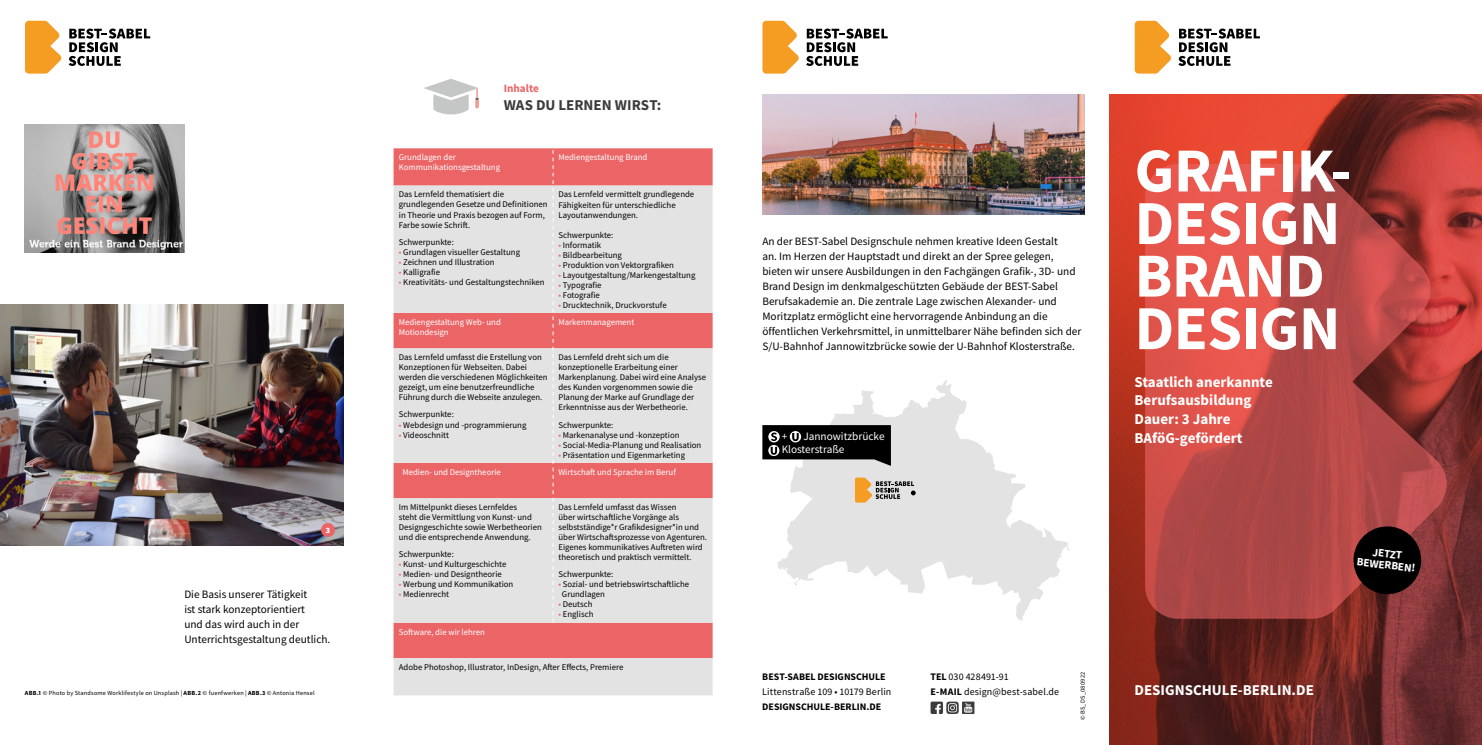
<style>
.page{position:relative;width:1482px;height:745px;background:#fff}
.page>*{position:absolute;margin:0;border:0;box-sizing:border-box;transform-origin:0 0}
.t1{font:700 62.5px/52.5px "Source Sans Pro";letter-spacing:-.01em;color:#fff}
.t2{font:700 15px/18.8px "Source Sans Pro";color:#fff}
.t3{font:700 15px "Source Sans Pro";color:#3b3b3a}
.t4{font:11.25px/15px "Source Sans Pro";color:#000}
.t5{font:11.25px/13.6px "Source Sans Pro";color:#fff}
.t6{font:700 11.25px/11.2px "Source Sans Pro";color:#fff;text-align:center}
.t7{font:700 11.25px "Source Sans Pro";color:#ec6566}
.t8{font:10px/15px "Source Sans Pro";letter-spacing:.015em;color:#000}
.t9{font:700 10px "Source Sans Pro";letter-spacing:-.005em;color:#000}
.t10{font:8.75px/10px "Source Sans Pro";color:#000}
.t11{font:8.75px/10px "Source Sans Pro";color:#fff}
.t12{font:900 8.12px "Source Sans Pro";color:#fff}
.t13{font:6.25px "Source Sans Pro";letter-spacing:.03em;color:#000}
.s1{font-weight:700}
.s2{color:#ec6566}
</style>
<div class="page">
<svg style="left:1109px;top:95px;width:372px;height:649px;background:#8f3027"></svg>
<svg style="left:1144px;top:164px;width:302px;height:454px;background:#bc4945"></svg>
<div style="left:930px;top:701px;width:12px;height:12px;background:#3b3b3a;border-radius:2px"></div>
<svg style="left:935px;top:701px;width:39px;height:12px"></svg>
<svg style="left:777px;top:380px;width:292px;height:240px"></svg>
<svg style="left:762px;top:425px;width:128px;height:40px;background:#2a2a2a"></svg>
<svg style="left:854px;top:477px;width:61px;height:25px;background:#c2ae92"></svg>
<img style="left:762px;top:95px;width:322px;height:120px">
<svg style="left:424px;top:79px;width:55px;height:35px"></svg>
<img style="left:0;top:304px;width:344px;height:241px">
<img style="left:25px;top:125px;width:159px;height:127px">
<div style="left:321px;top:522px;width:14px;height:14px;background:#ec6566;border-radius:50%"></div>
<svg style="left:1351px;top:524px;width:71px;height:71px;background:#301313"></svg>
<div style="left:393px;top:148px;width:319px;height:37px;background:#ec6566"></div>
<svg style="left:393px;top:185px;width:319px;height:510px;background:#e5c9c9"></svg>
<svg style="left:552px;top:150px;width:1px;height:472px"></svg>
<svg style="left:1134px;top:21px;width:36px;height:53px;background:#f6ae48"></svg>
<svg style="left:1178px;top:29px;width:81px;height:37px"></svg>
<svg style="left:762px;top:21px;width:36px;height:53px;background:#f6ae48"></svg>
<svg style="left:806px;top:29px;width:81px;height:37px"></svg>
<svg style="left:25px;top:21px;width:36px;height:53px"></svg>
<svg style="left:69px;top:29px;width:81px;height:37px"></svg>
<p class="t12" style="left:326px;top:524px;width:6px">3</p>
<p class="t4" style="left:184px;top:586px;width:147px">Die Basis unserer Tätigkeit<br>ist stark konzeptorientiert<br>und das wird auch in der<br>Unterrichtsgestaltung deutlich.</p>
<p class="t13" style="left:25px;top:688px;width:291px"><span class="s1">ABB.1</span> © Photo by Standsome Worklifestyle on Unsplash | <span class="s1">ABB.2</span> © fuenfwerken | <span class="s1">ABB.3</span> © Antonia Hensel</p>
<p class="t7" style="left:503px;top:81px;width:37px">Inhalte</p>
<h2 class="t3" style="left:503px;top:94px;width:159px">WAS DU LERNEN WIRST:</h2>
<p class="t11" style="left:399px;top:152px;width:103px">Grundlagen der<br>Kommunikationsgestaltung</p>
<p class="t11" style="left:558px;top:152px;width:91px">Mediengestaltung Brand</p>
<p class="t10" style="left:399px;top:189px;width:150px">Das Lernfeld thematisiert die grundlegenden Gesetze und Definitionen in Theorie und Praxis bezogen auf Form, Farbe sowie Schrift.</p>
<p class="t10" style="left:399px;top:236px;width:56px">Schwerpunkte:</p>
<p class="t10" style="left:399px;top:246px;width:123px"><span class="s2">•</span> Grundlagen visueller Gestaltung</p>
<p class="t10" style="left:399px;top:256px;width:97px"><span class="s2">•</span> Zeichnen und Illustration</p>
<p class="t10" style="left:399px;top:266px;width:43px"><span class="s2">•</span> Kalligrafie</p>
<p class="t10" style="left:399px;top:276px;width:147px"><span class="s2">•</span> Kreativitäts- und Gestaltungstechniken</p>
<p class="t10" style="left:558px;top:189px;width:137px">Das Lernfeld vermittelt grundlegende<br>Fähigkeiten für unterschiedliche<br>Layoutanwendungen.</p>
<p class="t10" style="left:558px;top:229px;width:56px">Schwerpunkte:</p>
<p class="t10" style="left:558px;top:239px;width:44px"><span class="s2">•</span> Informatik</p>
<p class="t10" style="left:558px;top:249px;width:65px"><span class="s2">•</span> Bildbearbeitung</p>
<p class="t10" style="left:558px;top:259px;width:117px"><span class="s2">•</span> Produktion von Vektorgrafiken</p>
<p class="t10" style="left:558px;top:269px;width:138px"><span class="s2">•</span> Layoutgestaltung/Markengestaltung</p>
<p class="t10" style="left:558px;top:279px;width:45px"><span class="s2">•</span> Typografie</p>
<p class="t10" style="left:558px;top:289px;width:43px"><span class="s2">•</span> Fotografie</p>
<p class="t10" style="left:558px;top:299px;width:110px"><span class="s2">•</span> Drucktechnik, Druckvorstufe</p>
<p class="t11" style="left:399px;top:317px;width:104px">Mediengestaltung Web- und<br>Motiondesign</p>
<p class="t11" style="left:558px;top:317px;width:77px">Markenmanagement</p>
<p class="t10" style="left:399px;top:352px;width:150px">Das Lernfeld umfasst die Erstellung von Konzeptionen für Webseiten. Dabei werden die verschiedenen Möglichkeiten gezeigt, um eine benutzerfreundliche Führung durch die Webseite anzulegen.</p>
<p class="t10" style="left:399px;top:409px;width:56px">Schwerpunkte:</p>
<p class="t10" style="left:399px;top:419px;width:129px"><span class="s2">•</span> Webdesign und -programmierung</p>
<p class="t10" style="left:399px;top:429px;width:52px"><span class="s2">•</span> Videoschnitt</p>
<p class="t10" style="left:558px;top:352px;width:149px">Das Lernfeld dreht sich um die konzeptionelle Erarbeitung einer Markenplanung. Dabei wird eine Analyse des Kunden vorgenommen sowie die Planung der Marke auf Grundlage der Erkenntnisse aus der Werbetheorie.</p>
<p class="t10" style="left:558px;top:419px;width:56px">Schwerpunkte:</p>
<p class="t10" style="left:558px;top:429px;width:123px"><span class="s2">•</span> Markenanalyse und -konzeption</p>
<p class="t10" style="left:558px;top:439px;width:144px"><span class="s2">•</span> Social-Media-Planung und Realisation</p>
<p class="t10" style="left:558px;top:449px;width:128px"><span class="s2">•</span> Präsentation und Eigenmarketing</p>
<p class="t11" style="left:402px;top:466px;width:100px">Medien- und Designtheorie</p>
<p class="t11" style="left:558px;top:466px;width:119px">Wirtschaft und Sprache im Beruf</p>
<p class="t10" style="left:399px;top:502px;width:144px">Im Mittelpunkt dieses Lernfeldes<br>steht die Vermittlung von Kunst- und Designgeschichte sowie Werbetheorien und die entsprechende Anwendung.</p>
<p class="t10" style="left:399px;top:549px;width:56px">Schwerpunkte:</p>
<p class="t10" style="left:399px;top:559px;width:109px"><span class="s2">•</span> Kunst- und Kulturgeschichte</p>
<p class="t10" style="left:399px;top:569px;width:104px"><span class="s2">•</span> Medien- und Designtheorie</p>
<p class="t10" style="left:399px;top:579px;width:116px"><span class="s2">•</span> Werbung und Kommunikation</p>
<p class="t10" style="left:399px;top:589px;width:52px"><span class="s2">•</span> Medienrecht</p>
<p class="t10" style="left:558px;top:502px;width:150px">Das Lernfeld umfasst das Wissen<br>über wirtschaftliche Vorgänge als selbstständige*r Grafikdesigner*in und über Wirtschaftsprozesse von Agenturen.<br>Eigenes kommunikatives Auftreten wird theoretisch und praktisch vermittelt.</p>
<p class="t10" style="left:558px;top:569px;width:56px">Schwerpunkte:</p>
<p class="t10" style="left:562px;top:579px;width:129px;text-indent:-4px"><span class="s2">•</span> Sozial- und betriebswirtschaftliche<br>Grundlagen</p>
<p class="t10" style="left:558px;top:599px;width:36px"><span class="s2">•</span> Deutsch</p>
<p class="t10" style="left:558px;top:609px;width:37px"><span class="s2">•</span> Englisch</p>
<p class="t11" style="left:399px;top:626px;width:88px">Software, die wir lehren</p>
<p class="t10" style="left:399px;top:661px;width:226px">Adobe Photoshop, Illustrator, InDesign, After Effects, Premiere</p>
<p class="t4" style="left:762px;top:233px;width:320px">An der BEST-Sabel Designschule nehmen kreative Ideen Gestalt<br>an. Im Herzen der Hauptstadt und direkt an der Spree gelegen, bieten wir unsere Ausbildungen in den Fachgängen Grafik-, 3D- und Brand Design im denkmalgeschützten Gebäude der BEST-Sabel Berufsakademie an. Die zentrale Lage zwischen Alexander- und Moritzplatz ermöglicht eine hervorragende Anbindung an die öffentlichen Verkehrsmittel, in unmittelbarer Nähe befinden sich der S/U-Bahnhof Jannowitzbrücke sowie der U-Bahnhof Klosterstraße.</p>
<p class="t5" style="left:781px;top:429px;width:104px;text-indent:22px">Jannowitzbrücke<br>Klosterstraße</p>
<p class="t5" style="left:781px;top:429px;width:7px">+</p>
<p class="t9" style="left:762px;top:670px;width:125px">BEST-SABEL DESIGNSCHULE</p>
<p class="t8" style="left:762px;top:684px;width:131px">Littenstraße 109 • 10179 Berlin</p>
<p class="t9" style="left:762px;top:700px;width:120px">DESIGNSCHULE-BERLIN.DE</p>
<p class="t8" style="left:930px;top:669px;width:130px"><span class="s1">TEL</span> 030 428491-91<br><span class="s1">E-MAIL</span> design@best-sabel.de</p>
<p class="t13" style="left:1078px;top:719px;width:50px;rotate:-90deg">© BS_DS_080922</p>
<h1 class="t1" style="left:1134px;top:143px;width:219px">GRAFIK-<br>DESIGN<br>BRAND<br>DESIGN</h1>
<h2 class="t2" style="left:1134px;top:372px;width:140px">Staatlich anerkannte<br>Berufsausbildung<br>Dauer: 3 Jahre<br>BAföG-gefördert</h2>
<p class="t6" style="left:1358px;top:544px;width:60px;rotate:6deg">JETZT<br>BEWERBEN!</p>
<h2 class="t2" style="left:1134px;top:680px;width:181px">DESIGNSCHULE-BERLIN.DE</h2>
</div>
